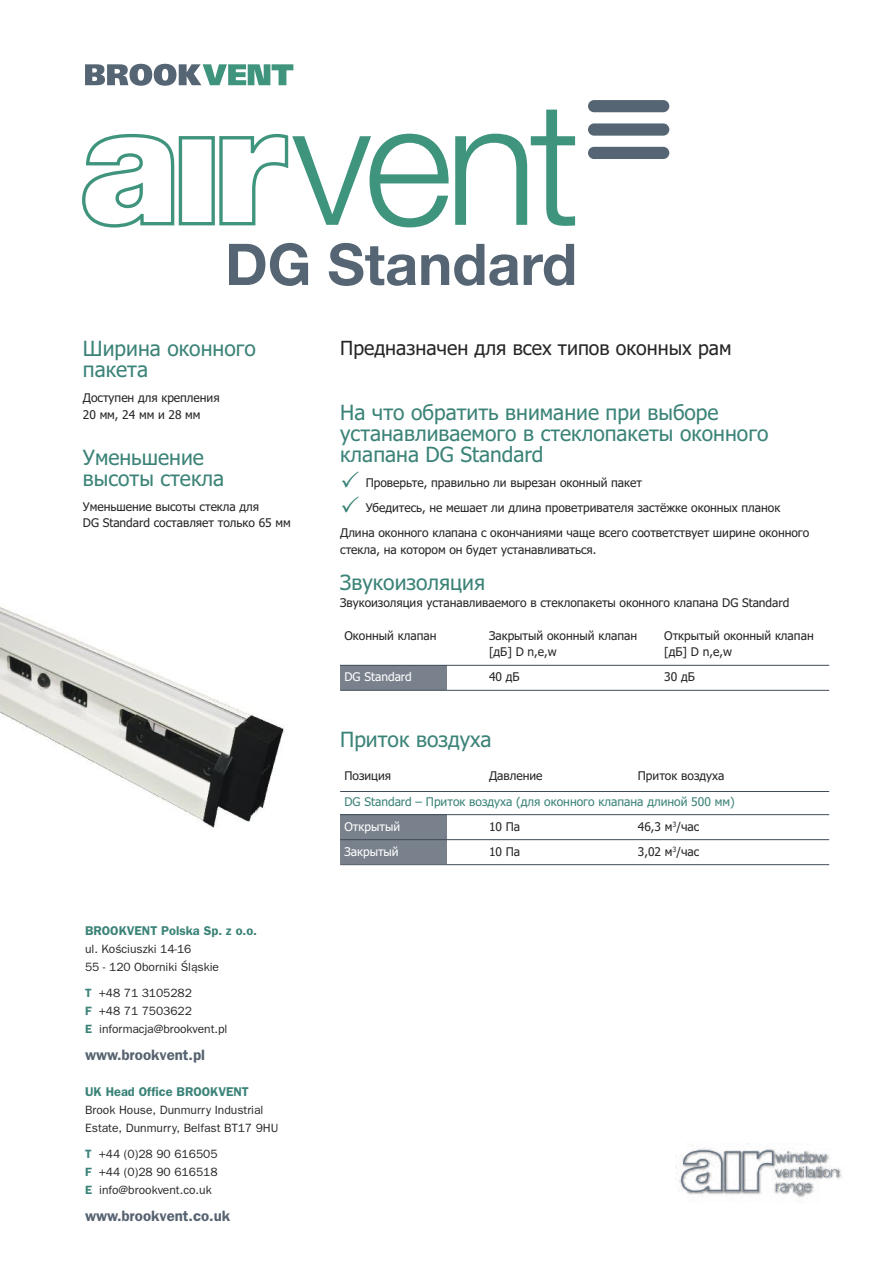
<style>
.page{position:relative;width:893px;height:1263px;background:#fff}
.page>*{position:absolute;margin:0;border:0;box-sizing:border-box;transform-origin:0 0}
.t1{font:21px/21px "Tahoma";color:#3b8378}
.t2{font:19.5px "Tahoma";color:#272627}
.t3{font:700 15px "Frankfurt Gothic";color:#56626f}
.t4{font:700 12.75px "Frankfurt Gothic";color:#3b8378}
.t5{font:12px/16.5px "Tahoma";color:#272627}
.t6{font:12px/18px "Frankfurt Gothic";color:#272627}
.t7{font:12px "Tahoma";color:#3b8378}
.t8{font:12px "Tahoma";color:#fff}
.s1{font-weight:700;color:#3b8378}
</style>
<div class="page">
<img style="left:0;top:607px;width:284px;height:221px">
<svg style="left:85px;top:64px;width:208px;height:22px"></svg>
<svg style="left:455px;top:110px;width:120px;height:116px"></svg>
<svg style="left:82px;top:133px;width:93px;height:95px"></svg>
<div style="left:179px;top:136px;width:36px;height:89px;border:3px solid #3f947e"></div>
<svg style="left:219px;top:133px;width:230px;height:94px"></svg>
<svg style="left:229px;top:243px;width:79px;height:43px"></svg>
<svg style="left:329px;top:243px;width:189px;height:43px"></svg>
<svg style="left:524px;top:244px;width:50px;height:42px"></svg>
<div style="left:588px;top:100px;width:81px;height:12px;background:#566573;border-radius:6px"></div>
<div style="left:588px;top:123px;width:81px;height:13px;background:#566573;border-radius:6px"></div>
<div style="left:588px;top:147px;width:81px;height:12px;background:#566573;border-radius:6px"></div>
<img style="left:676px;top:1143px;width:166px;height:55px">
<svg style="left:681px;top:1150px;width:42px;height:43px"></svg>
<div style="left:724px;top:1151px;width:17px;height:40px;border:2px solid #6c7988"></div>
<svg style="left:742px;top:1150px;width:95px;height:44px"></svg>
<div style="left:340px;top:665px;width:106px;height:25px;background:#78818c"></div>
<hr style="left:340px;top:665px;width:489px;height:1px;background:#404b59">
<hr style="left:340px;top:690px;width:489px;height:1px;background:#404b59">
<div style="left:340px;top:814px;width:106px;height:50px;background:#78818c"></div>
<hr style="left:340px;top:791px;width:489px;height:1px;background:#404b59">
<hr style="left:340px;top:814px;width:489px;height:1px;background:#404b59">
<hr style="left:340px;top:839px;width:489px;height:1px;background:#404b59">
<hr style="left:340px;top:864px;width:489px;height:1px;background:#404b59">
<h1 class="t1" style="left:83px;top:338px;width:174px">Ширина оконного</h1>
<h2 class="t2" style="left:340px;top:337px;width:393px">Предназначен для всех типов оконных рам</h2>
<h1 class="t1" style="left:83px;top:359px;width:67px">пакета</h1>
<p class="t5" style="left:83px;top:390px;width:138px">Доступен для крепления<br>20 мм, 24 мм и 28 мм</p>
<h1 class="t1" style="left:83px;top:447px;width:143px">Уменьшение высоты стекла</h1>
<p class="t5" style="left:83px;top:498px;width:209px">Уменьшение высоты стекла для<br>DG Standard составляет только 65 мм</p>
<h1 class="t1" style="left:340px;top:402px;width:430px">На что обратить внимание при выборе устанавливаемого в стеклопакеты оконного клапана DG Standard</h1>
<p class="t5" style="left:366px;top:475px;width:278px">Проверьте, правильно ли вырезан оконный пакет</p>
<p class="t5" style="left:366px;top:500px;width:416px">Убедитесь, не мешает ли длина проветривателя застёжке оконных планок</p>
<p class="t5" style="left:340px;top:525px;width:471px">Длина оконного клапана с окончаниями чаще всего соответствует ширине оконного</p>
<p class="t5" style="left:340px;top:541px;width:258px">стекла, на котором он будет устанавливаться.</p>
<h1 class="t1" style="left:340px;top:572px;width:147px">Звукоизоляция</h1>
<p class="t5" style="left:340px;top:594px;width:451px">Звукоизоляция устанавливаемого в стеклопакеты оконного клапана DG Standard</p>
<p class="t5" style="left:344px;top:627px;width:94px">Оконный клапан</p>
<p class="t5" style="left:489px;top:627px;width:150px">Закрытый оконный клапан</p>
<p class="t5" style="left:664px;top:627px;width:151px">Открытый оконный клапан</p>
<p class="t5" style="left:489px;top:644px;width:69px">[дБ] D n,e,w</p>
<p class="t5" style="left:664px;top:644px;width:69px">[дБ] D n,e,w</p>
<p class="t8" style="left:344px;top:670px;width:69px">DG Standard</p>
<p class="t5" style="left:489px;top:669px;width:32px">40 дБ</p>
<p class="t5" style="left:664px;top:669px;width:32px">30 дБ</p>
<p class="t4" style="left:85px;top:923px;width:174px">BROOKVENT Polska Sp. z o.o.</p>
<p class="t6" style="left:85px;top:940px;width:135px">ul. Kościuszki 14-16<br>55 - 120 Oborniki śląskie</p>
<p class="t6" style="left:85px;top:984px;width:144px"><span class="s1">T</span> +48 71 3105282<br><span class="s1">F</span> +48 71 7503622<br><span class="s1">E</span> informacja@brookvent.pl</p>
<p class="t3" style="left:85px;top:1046px;width:122px">www.brookvent.pl</p>
<p class="t4" style="left:85px;top:1084px;width:165px">UK Head Office BROOKVENT</p>
<p class="t6" style="left:85px;top:1101px;width:195px">Brook House, Dunmurry Industrial<br>Estate, Dunmurry, Belfast BT17 9HU</p>
<p class="t6" style="left:85px;top:1145px;width:134px;text-align:justify"><span class="s1">T</span> +44 (0)28 90 616505<br><span class="s1">F</span> +44 (0)28 90 616518<br><span class="s1">E</span> info@brookvent.co.uk</p>
<p class="t3" style="left:85px;top:1207px;width:147px">www.brookvent.co.uk</p>
<h1 class="t1" style="left:340px;top:730px;width:153px">Приток воздуха</h1>
<p class="t5" style="left:344px;top:768px;width:48px">Позиция</p>
<p class="t5" style="left:489px;top:768px;width:55px">Давление</p>
<p class="t5" style="left:638px;top:768px;width:88px">Приток воздуха</p>
<p class="t7" style="left:344px;top:794px;width:392px">DG Standard – Приток воздуха (для оконного клапана длиной 500 мм)</p>
<p class="t8" style="left:344px;top:819px;width:57px">Открытый</p>
<p class="t5" style="left:489px;top:818px;width:33px">10 Па</p>
<p class="t5" style="left:638px;top:818px;width:63px">46,3 м<sup>3</sup>/час</p>
<p class="t8" style="left:344px;top:844px;width:56px">Закрытый</p>
<p class="t5" style="left:489px;top:843px;width:33px">10 Па</p>
<p class="t5" style="left:638px;top:843px;width:63px">3,02 м<sup>3</sup>/час</p>
</div>
